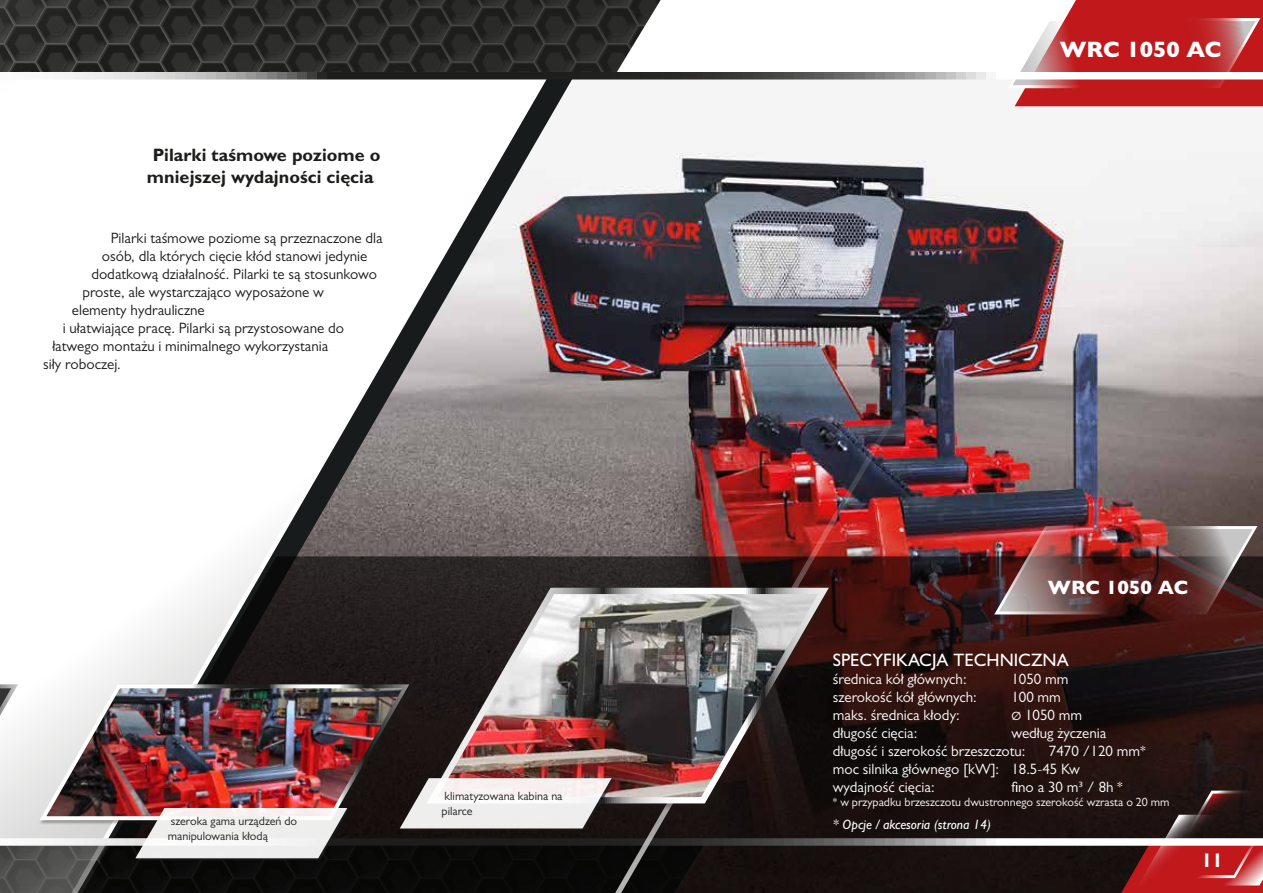
<style>
.page{position:relative;width:1263px;height:893px;background:#fff}
.page>*{position:absolute;margin:0;border:0;box-sizing:border-box;transform-origin:0 0}
.t1{font:800 22.5px "Gill Sans MT Pro";letter-spacing:-.005em;color:#fff}
.t2{font:800 19.5px "Gill Sans MT Pro";letter-spacing:-.005em;color:#fff}
.t3{font:700 19.5px "Gill Sans MT Pro";color:#fff}
.t4{font:700 18px/21.6px "Gill Sans MT Pro";color:#1d1d1b;text-align:center}
.t5{font:500 18px "Gill Sans MT Pro";color:#fff}
.t6{font:15px "Gill Sans MT Pro";color:#1d1d1b}
.t7{font:15px/18px "Gill Sans MT Pro";color:#fff}
.t8{font:italic 500 13.5px "Gill Sans MT Pro";color:#fff}
.t9{font:12px/14.4px "Gill Sans MT Pro";color:#1d1d1b}
.t10{font:12px "Gill Sans MT Pro";color:#fff}
.s1{font-size:12px}
</style>
<div class="page">
<img style="left:1186px;top:106px;width:77px;height:450px">
<svg style="left:1186px;top:556px;width:77px;height:233px"></svg>
<svg style="left:1186px;top:0;width:77px;height:106px"></svg>
<svg style="left:1186px;top:525px;width:74px;height:91px"></svg>
<svg style="left:1186px;top:789px;width:77px;height:104px"></svg>
<div style="left:0;top:838px;width:1263px;height:8px;background:#fff"></div>
<div style="left:0;top:72px;width:1263px;height:8px;background:#fff"></div>
<img style="left:0;top:0;width:1186px;height:893px">
<svg style="left:421px;top:582px;width:413px;height:225px"></svg>
<img style="left:0;top:681px;width:706px;height:212px">
<p class="t4" style="left:147px;top:144px;width:235px">Pilarki taśmowe poziome o mniejszej wydajności cięcia</p>
<p class="t6" style="left:111px;top:229px;width:273px">Pilarki taśmowe poziome są przeznaczone dla</p>
<p class="t6" style="left:102px;top:247px;width:267px">osób, dla których cięcie kłód stanowi jedynie</p>
<p class="t6" style="left:91px;top:265px;width:287px">dodatkową działalność. Pilarki te są stosunkowo</p>
<p class="t6" style="left:82px;top:283px;width:243px">proste, ale wystarczająco wyposażone w</p>
<p class="t6" style="left:72px;top:301px;width:134px">elementy hydrauliczne</p>
<p class="t6" style="left:63px;top:319px;width:283px">i ułatwiające pracę. Pilarki są przystosowane do</p>
<p class="t6" style="left:52px;top:337px;width:278px">łatwego montażu i minimalnego wykorzystania</p>
<p class="t6" style="left:43px;top:355px;width:79px">siły roboczej.</p>
<p class="t9" style="left:168px;top:814px;width:131px">szeroka gama urządzeń do manipulowania kłodą</p>
<p class="t9" style="left:442px;top:789px;width:122px">klimatyzowana kabina na pilarce</p>
<h1 class="t1" style="left:1060px;top:36px;width:163px">WRC 1050 AC</h1>
<h2 class="t2" style="left:1048px;top:576px;width:142px">WRC 1050 AC</h2>
<p class="t5" style="left:833px;top:649px;width:237px">SPECYFIKACJA TECHNICZNA</p>
<p class="t7" style="left:833px;top:670px;width:135px">średnica kół głównych:</p>
<p class="t7" style="left:1011px;top:670px;width:58px">1050 mm</p>
<p class="t7" style="left:833px;top:688px;width:145px">szerokość kół głównych:</p>
<p class="t7" style="left:1011px;top:688px;width:51px">100 mm</p>
<p class="t7" style="left:833px;top:706px;width:128px">maks. średnica kłody:</p>
<p class="t7" style="left:1011px;top:706px;width:72px"><span class="s1">Ø</span> 1050 mm</p>
<p class="t7" style="left:833px;top:724px;width:86px">długość cięcia:</p>
<p class="t7" style="left:833px;top:724px;width:275px;text-indent:178px">według życzenia długość i szerokość brzeszczotu:</p>
<p class="t7" style="left:833px;top:742px;width:314px;text-indent:216px">7470 /120 mm* moc silnika głównego [kW]: 18.5-45 Kw wydajność cięcia:</p>
<p class="t7" style="left:1011px;top:778px;width:113px">fino a 30 m3 / 8h *</p>
<p class="t10" style="left:833px;top:795px;width:338px">* w przypadku brzeszczotu dwustronnego szerokość wzrasta o 20 mm</p>
<p class="t8" style="left:833px;top:816px;width:160px">* Opcje / akcesoria (strona 14)</p>
<h2 class="t3" style="left:1201px;top:849px;width:23px">11</h2>
</div>
